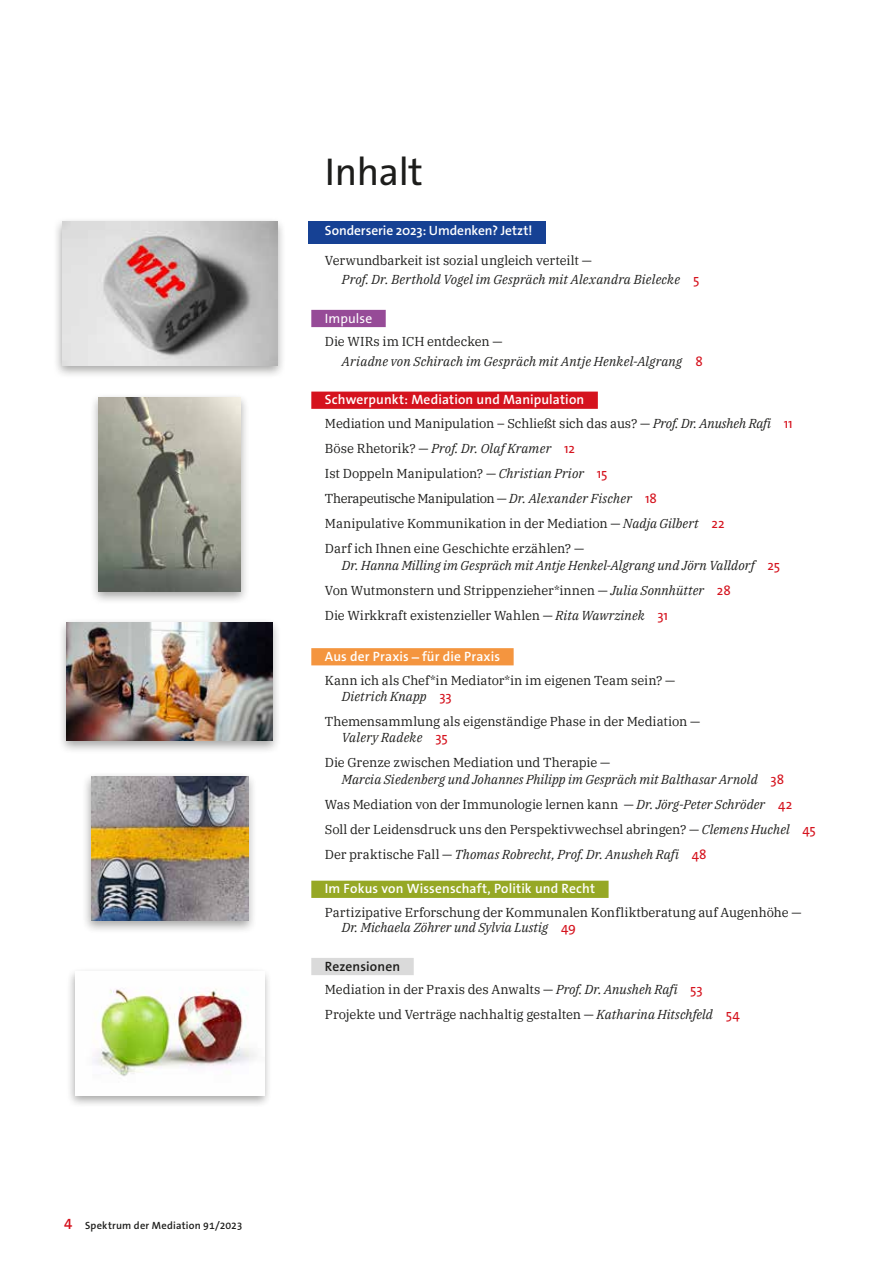
<style>
.page{position:relative;width:893px;height:1263px;background:#fff}
.page>*{position:absolute;margin:0;border:0;box-sizing:border-box;transform-origin:0 0}
.t1{font:39px "The Sans Os F";letter-spacing:-.01em;color:#1d1d1b}
.t2{font:600 13.5px "The Sans Os F";letter-spacing:.005em;color:#fff}
.t3{font:600 13.5px "The Sans Os F";letter-spacing:.01em;color:#1d1d1b}
.t4{font:13.5px "The Sans Os F";letter-spacing:.005em;color:#fff}
.t5{font:12.9px/25px "IBM Plex Serif";letter-spacing:-.01em;color:#1d1d1b}
.t6{font:italic 12.9px/19.2px "IBM Plex Serif";letter-spacing:.005em;color:#1d1d1b}
.t7{font:600 10.5px "The Sans Os F";letter-spacing:.02em;color:#1d1d1b}
.s1{font-size:15px;color:#d5131e}
.s2{font-style:normal}
.s3{font-family:"The Sans Os F";font-style:normal;font-size:13.5px;color:#d5131e}
.s4{font-style:italic}
.s5{font-family:"The Sans Os F";font-size:13.5px;color:#d5131e}
</style>
<div class="page">
<div style="left:53px;top:217px;width:233px;height:161px;background:#1d1d1b;opacity:.4"></div>
<img style="left:62px;top:222px;width:215px;height:143px">
<div style="left:58px;top:617px;width:223px;height:137px;background:#1d1d1b;opacity:.4"></div>
<img style="left:67px;top:622px;width:205px;height:119px">
<div style="left:82px;top:772px;width:175px;height:162px;background:#1d1d1b;opacity:.4"></div>
<img style="left:91px;top:776px;width:157px;height:145px">
<div style="left:66px;top:967px;width:207px;height:141px;background:#1d1d1b;opacity:.4"></div>
<img style="left:75px;top:971px;width:189px;height:124px">
<div style="left:90px;top:393px;width:160px;height:212px;background:#1d1d1b;opacity:.4"></div>
<img style="left:99px;top:398px;width:142px;height:194px">
<div style="left:308px;top:221px;width:237px;height:22px;background:#164194"></div>
<div style="left:311px;top:310px;width:75px;height:17px;background:#964b97"></div>
<div style="left:311px;top:392px;width:287px;height:17px;background:#d5131e"></div>
<div style="left:311px;top:648px;width:203px;height:17px;background:#f4953f"></div>
<div style="left:311px;top:881px;width:298px;height:17px;background:#96a825"></div>
<div style="left:311px;top:958px;width:103px;height:17px;background:#dadada"></div>
<p class="t7" style="left:64px;top:1219px;width:180px"><span class="s1">4</span> Spektrum der Mediation 91/2023</p>
<h1 class="t1" style="left:325px;top:147px;width:100px">Inhalt</h1>
<p class="t2" style="left:325px;top:222px;width:209px">Sonderserie 2023: Umdenken? Jetzt!</p>
<p class="t6" style="left:342px;top:249px;width:359px;text-indent:-17px"><span class="s2">Verwundbarkeit ist sozial ungleich verteilt —<br></span>Prof. Dr. Berthold Vogel im Gespräch mit Alexandra Bielecke <span class="s3">5</span></p>
<p class="t4" style="left:325px;top:309px;width:49px">Impulse</p>
<p class="t6" style="left:342px;top:331px;width:362px;text-indent:-17px"><span class="s2">Die WIRs im ICH entdecken —<br></span>Ariadne von Schirach im Gespräch mit Antje Henkel-Algrang <span class="s3">8</span></p>
<p class="t2" style="left:325px;top:391px;width:261px">Schwerpunkt: Mediation und Manipulation</p>
<p class="t5" style="left:325px;top:410px;width:469px">Mediation und Manipulation – Schließt sich das aus? — <span class="s4">Prof. Dr. Anusheh Rafi</span> <span class="s5">11<br></span>Böse Rhetorik? — <span class="s4">Prof. Dr. Olaf Kramer</span> <span class="s5">12<br></span>Ist Doppeln Manipulation? — <span class="s4">Christian Prior</span> <span class="s5">15<br></span>Therapeutische Manipulation — <span class="s4">Dr. Alexander Fischer</span> <span class="s5">18<br></span>Manipulative Kommunikation in der Mediation — <span class="s4">Nadja Gilbert</span> <span class="s5">22<br></span>Darf ich Ihnen eine Geschichte erzählen? —</p>
<p class="t6" style="left:325px;top:551px;width:457px;line-height:25px;text-indent:17px">Dr. Hanna Milling im Gespräch mit Antje Henkel-Algrang und Jörn Valldorf <span class="s3">25<br></span><span class="s2">Von Wutmonstern und Strippenzieher*innen —</span> Julia Sonnhütter <span class="s3">28<br></span><span class="s2">Die Wirkkraft existenzieller Wahlen —</span> Rita Wawrzinek <span class="s3">31</span></p>
<p class="t2" style="left:325px;top:648px;width:177px">Aus der Praxis – für die Praxis</p>
<p class="t5" style="left:342px;top:671px;width:335px;line-height:16.5px;text-indent:-17px">Kann ich als Chef*in Mediator*in im eigenen Team sein? —<br><span class="s4">Dietrich Knapp</span> <span class="s5">33</span></p>
<p class="t5" style="left:342px;top:712px;width:360px;line-height:16.2px;text-indent:-17px">Themensammlung als eigenständige Phase in der Mediation —<br><span class="s4">Valery Radeke</span> <span class="s5">35</span></p>
<p class="t6" style="left:342px;top:753px;width:444px;line-height:16.5px;text-indent:-17px"><span class="s2">Die Grenze zwischen Mediation und Therapie —<br></span>Marcia Siedenberg und Johannes Philipp im Gespräch mit Balthasar Arnold <span class="s3">38</span></p>
<p class="t5" style="left:325px;top:791px;width:492px">Was Mediation von der Immunologie lernen kann — <span class="s4">Dr. Jörg-Peter Schröder</span> <span class="s5">42<br></span>Soll der Leidensdruck uns den Perspektivwechsel abringen? — <span class="s4">Clemens Huchel</span> <span class="s5">45<br></span>Der praktische Fall — <span class="s4">Thomas Robrecht, Prof. Dr. Anusheh Rafi</span> <span class="s5">48</span></p>
<p class="t2" style="left:325px;top:880px;width:272px">Im Fokus von Wissenschaft, Politik und Recht</p>
<p class="t5" style="left:342px;top:904px;width:461px;line-height:15px;text-indent:-17px">Partizipative Erforschung der Kommunalen Konfliktberatung auf Augenhöhe —<br><span class="s4">Dr. Michaela Zöhrer und Sylvia Lustig</span> <span class="s5">49</span></p>
<p class="t3" style="left:325px;top:957px;width:77px">Rezensionen</p>
<p class="t5" style="left:325px;top:976px;width:416px">Mediation in der Praxis des Anwalts — <span class="s4">Prof. Dr. Anusheh Rafi</span> <span class="s5">53<br></span>Projekte und Verträge nachhaltig gestalten — <span class="s4">Katharina Hitschfeld</span> <span class="s5">54</span></p>
</div>
